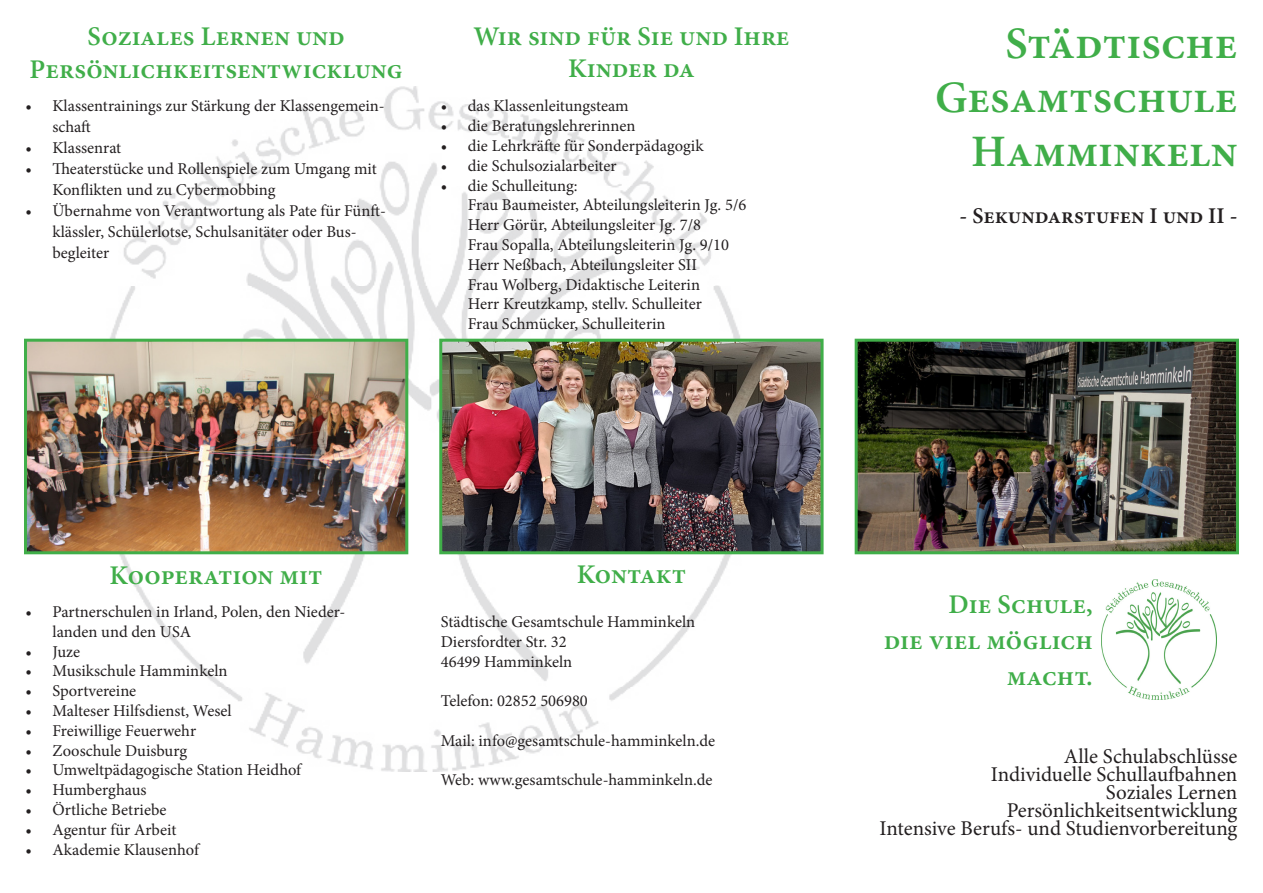
<style>
.page{position:relative;width:1263px;height:893px;background:#fff}
.page>*{position:absolute;margin:0;border:0;box-sizing:border-box;transform-origin:0 0}
.t1{font:600 45px "Minion Pro";color:#40ae49}
.t2{font:600 27px/36px "Minion Pro";color:#40ae49;text-align:right}
.t3{font:600 22.5px "Minion Pro";color:#231f20}
.t4{font:21px "Minion Pro";color:#231f20}
.t5{font:16.5px/21px "Minion Pro";color:#231f20}
</style>
<div class="page">
<img style="left:1101px;top:579px;width:116px;height:121px">
<img style="left:96px;top:87px;width:658px;height:684px">
<img style="left:443px;top:343px;width:376px;height:207px">
<div style="left:439px;top:339px;width:384px;height:215px;border:3px solid #40ae49"></div>
<img style="left:859px;top:343px;width:376px;height:207px">
<div style="left:855px;top:339px;width:384px;height:215px;border:3px solid #40ae49"></div>
<img style="left:28px;top:343px;width:376px;height:207px">
<div style="left:24px;top:339px;width:384px;height:215px;border:3px solid #40ae49"></div>
<p class="t2" style="left:87px;top:18px;width:259px">Soziales Lernen und</p>
<p class="t2" style="left:30px;top:51px;width:375px">Persönlichkeitsentwicklung</p>
<p class="t5" style="left:52px;top:95px;width:334px;text-indent:-27px">• Klassentrainings zur Stärkung der Klassengemein&shy;schaft</p>
<p class="t5" style="left:25px;top:137px;width:97px">• Klassenrat</p>
<p class="t5" style="left:52px;top:158px;width:326px;text-indent:-27px">• Theaterstücke und Rollenspiele zum Umgang mit<br>Konflikten und zu Cybermobbing</p>
<p class="t5" style="left:25px;top:200px;width:362px;text-align:center">• Übernahme von Verantwortung als Pate für Fünft&shy;klässler, Schülerlotse, Schulsanitäter oder Bus-</p>
<p class="t5" style="left:52px;top:242px;width:58px">begleiter</p>
<p class="t2" style="left:473px;top:18px;width:318px">Wir sind für Sie und Ihre</p>
<p class="t2" style="left:568px;top:50px;width:128px">Kinder da</p>
<p class="t5" style="left:441px;top:96px;width:189px">• das Klassenleitungsteam</p>
<p class="t5" style="left:441px;top:115px;width:196px">• die Beratungslehrerinnen</p>
<p class="t5" style="left:441px;top:135px;width:264px">• die Lehrkräfte für Sonderpädagogik</p>
<p class="t5" style="left:441px;top:155px;width:177px">• die Schulsozialarbeiter</p>
<p class="t5" style="left:441px;top:175px;width:138px">• die Schulleitung:</p>
<p class="t5" style="left:468px;top:195px;width:280px">Frau Baumeister, Abteilungsleiterin Jg. 5/6</p>
<p class="t5" style="left:468px;top:214px;width:235px">Herr Görür, Abteilungsleiter Jg. 7/8</p>
<p class="t5" style="left:468px;top:234px;width:263px">Frau Sopalla, Abteilungsleiterin Jg. 9/10</p>
<p class="t5" style="left:468px;top:254px;width:231px">Herr Neßbach, Abteilungsleiter SII</p>
<p class="t5" style="left:468px;top:274px;width:234px">Frau Wolberg, Didaktische Leiterin</p>
<p class="t5" style="left:468px;top:294px;width:236px">Herr Kreutzkamp, stellv. Schulleiter</p>
<p class="t5" style="left:468px;top:313px;width:199px">Frau Schmücker, Schulleiterin</p>
<p class="t1" style="left:1005px;top:13px;width:233px">Städtische</p>
<p class="t1" style="left:935px;top:67px;width:304px">Gesamtschule</p>
<p class="t1" style="left:971px;top:121px;width:268px">Hamminkeln</p>
<p class="t3" style="left:959px;top:200px;width:279px">- Sekundarstufen I und II -</p>
<p class="t2" style="left:110px;top:557px;width:214px">Kooperation mit</p>
<p class="t5" style="left:26px;top:601px;width:321px">• Partnerschulen in Irland, Polen, den Nieder-</p>
<p class="t5" style="left:53px;top:621px;width:140px">landen und den USA</p>
<p class="t5" style="left:26px;top:641px;width:56px">• Juze</p>
<p class="t5" style="left:26px;top:661px;width:204px">• Musikschule Hamminkeln</p>
<p class="t5" style="left:26px;top:680px;width:112px">• Sportvereine</p>
<p class="t5" style="left:26px;top:700px;width:208px">• Malteser Hilfsdienst, Wesel</p>
<p class="t5" style="left:26px;top:720px;width:172px">• Freiwillige Feuerwehr</p>
<p class="t5" style="left:26px;top:740px;width:163px">• Zooschule Duisburg</p>
<p class="t5" style="left:26px;top:760px;width:277px">• Umweltpädagogische Station Heidhof</p>
<p class="t5" style="left:26px;top:779px;width:122px">• Humberghaus</p>
<p class="t5" style="left:26px;top:799px;width:143px">• Örtliche Betriebe</p>
<p class="t5" style="left:26px;top:819px;width:152px">• Agentur für Arbeit</p>
<p class="t5" style="left:26px;top:839px;width:175px">• Akademie Klausenhof</p>
<p class="t2" style="left:577px;top:556px;width:111px">Kontakt</p>
<p class="t5" style="left:441px;top:611px;width:256px">Städtische Gesamtschule Hamminkeln</p>
<p class="t5" style="left:441px;top:631px;width:127px">Diersfordter Str. 32</p>
<p class="t5" style="left:441px;top:651px;width:133px">46499 Hamminkeln</p>
<p class="t5" style="left:441px;top:690px;width:149px">Telefon: 02852 506980</p>
<p class="t5" style="left:441px;top:730px;width:276px">Mail: info@gesamtschule-hamminkeln.de</p>
<p class="t5" style="left:441px;top:770px;width:273px">Web: www.gesamtschule-hamminkeln.de</p>
<p class="t2" style="left:948px;top:587px;width:146px">Die Schule,</p>
<p class="t2" style="left:884px;top:623px;width:211px">die viel möglich macht.</p>
<p class="t4" style="left:1064px;top:742px;width:175px">Alle Schulabschlüsse</p>
<p class="t4" style="left:991px;top:760px;width:248px">Individuelle Schullaufbahnen</p>
<p class="t4" style="left:1106px;top:778px;width:133px">Soziales Lernen</p>
<p class="t4" style="left:1007px;top:796px;width:232px">Persönlichkeitsentwicklung</p>
<p class="t4" style="left:879px;top:814px;width:359px">Intensive Berufs- und Studienvorbereitung</p>
</div>
